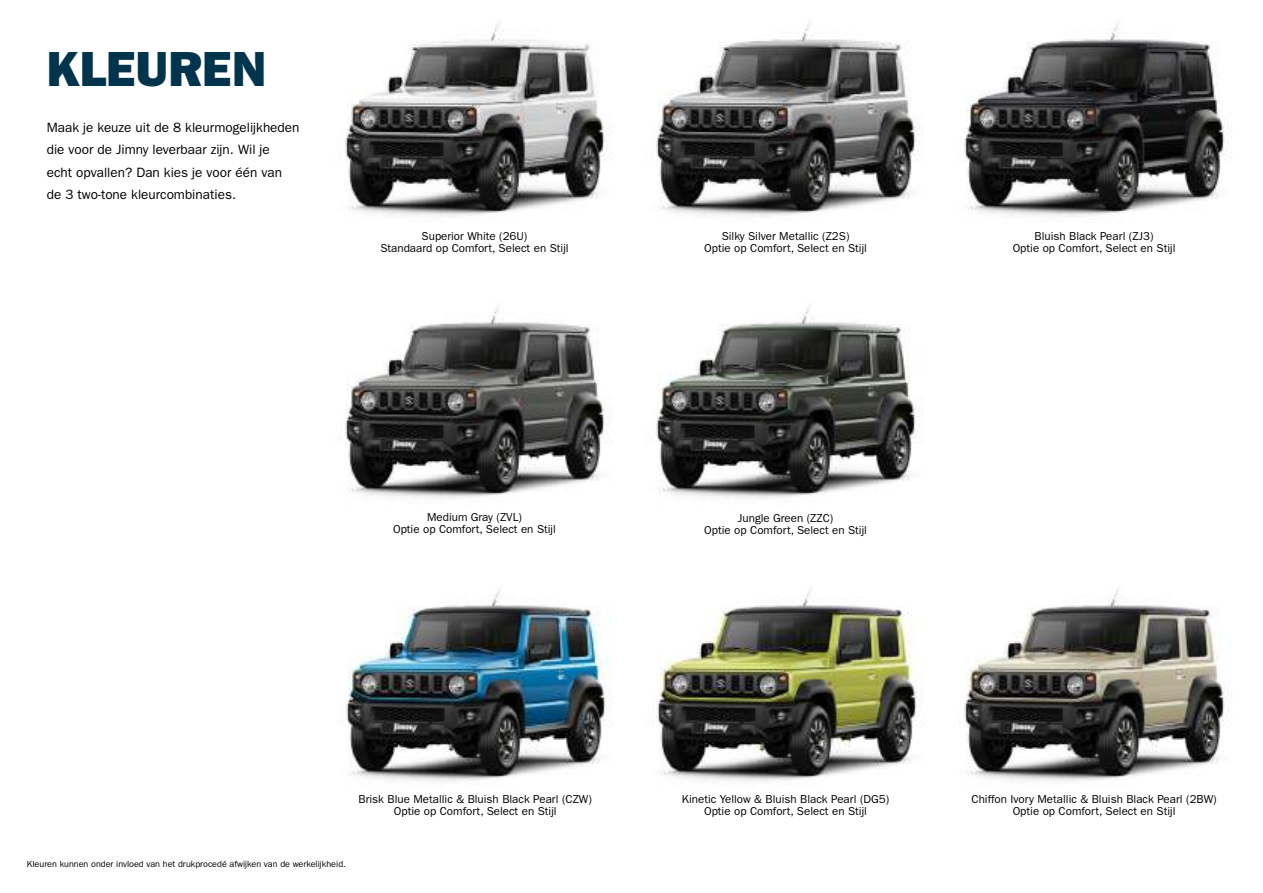
<style>
.page{position:relative;width:1263px;height:893px;background:#fff}
.page>*{position:absolute;margin:0;border:0;box-sizing:border-box;transform-origin:0 0}
.t1{font:49.5px "ITC Franklin Gothic Std Hvy";color:#00344d}
.t2{font:13.5px/22.5px "ITC Franklin Gothic Std";color:#000}
.t3{font:11.55px/12px "ITC Franklin Gothic Std";color:#000;text-align:center}
.t4{font:9px "ITC Franklin Gothic Std";color:#000}
</style>
<div class="page">
<img style="left:345px;top:306px;width:264px;height:193px">
<img style="left:656px;top:306px;width:264px;height:193px">
<img style="left:346px;top:589px;width:266px;height:193px">
<img style="left:657px;top:589px;width:267px;height:193px">
<img style="left:964px;top:589px;width:265px;height:193px">
<img style="left:345px;top:23px;width:267px;height:194px">
<img style="left:656px;top:23px;width:267px;height:194px">
<img style="left:964px;top:23px;width:268px;height:194px">
<h1 class="t1" style="left:47px;top:39px;width:221px">KLEUREN</h1>
<p class="t2" style="left:47px;top:116px;width:254px">Maak je keuze uit de 8 kleurmogelijkheden die voor de Jimny leverbaar zijn. Wil je<br>echt opvallen? Dan kies je voor één van de 3 two-tone kleurcombinaties.</p>
<p class="t3" style="left:380px;top:230px;width:190px">Superior White (26U)<br>Standaard op Comfort, Select en Stijl</p>
<p class="t3" style="left:704px;top:230px;width:164px">Silky Silver Metallic (Z2S)<br>Optie op Comfort, Select en Stijl</p>
<p class="t3" style="left:1013px;top:230px;width:164px">Bluish Black Pearl (ZJ3)<br>Optie op Comfort, Select en Stijl</p>
<p class="t3" style="left:393px;top:511px;width:164px">Medium Gray (ZVL)<br>Optie op Comfort, Select en Stijl</p>
<p class="t3" style="left:704px;top:513px;width:164px">Jungle Green (ZZC)<br>Optie op Comfort, Select en Stijl</p>
<p class="t3" style="left:359px;top:793px;width:235px">Brisk Blue Metallic &amp; Bluish Black Pearl (CZW)<br>Optie op Comfort, Select en Stijl</p>
<p class="t4" style="left:27px;top:858px;width:320px">Kleuren kunnen onder invloed van het drukprocedé afwijken van de werkelijkheid.</p>
<p class="t3" style="left:682px;top:793px;width:209px">Kinetic Yellow &amp; Bluish Black Pearl (DG5)<br>Optie op Comfort, Select en Stijl</p>
<p class="t3" style="left:971px;top:793px;width:247px">Chiffon Ivory Metallic &amp; Bluish Black Pearl (2BW)<br>Optie op Comfort, Select en Stijl</p>
</div>
